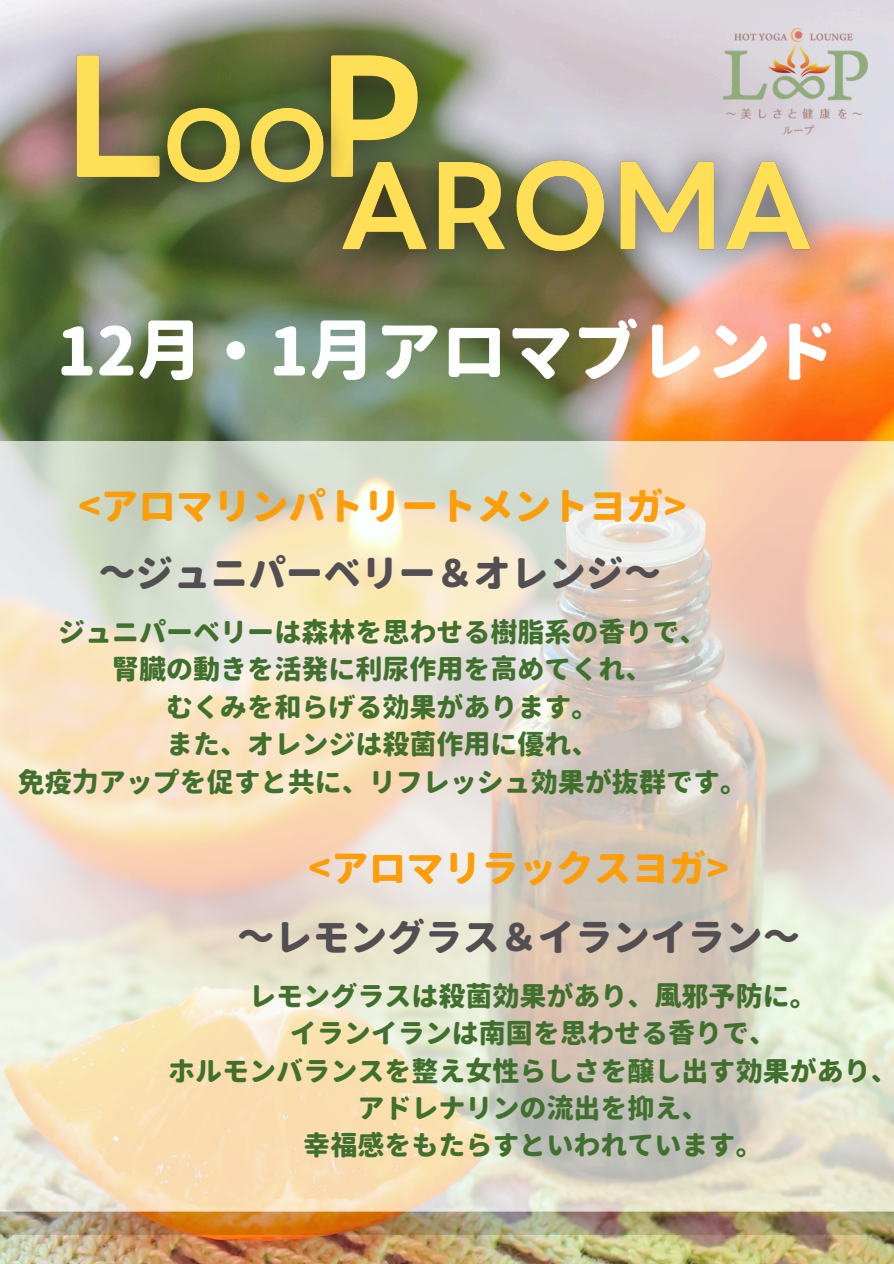
<style>
.page{position:relative;width:894px;height:1264px;background:#fff}
.page>*{position:absolute;margin:0;border:0;box-sizing:border-box;transform-origin:0 0}
.t1{font:800 66px "Gen Jyuu Gothic";color:#fdfefe}
.t2{font:800 37.5px "Gen Jyuu Gothic";color:#524e52}
.t3{font:800 37.5px "Gen Jyuu Gothic";color:#fd9d07}
.t4{font:800 27px/37.2px "Gen Jyuu Gothic";color:#41702e;text-align:center}
</style>
<div class="page">
<img style="left:0;top:0;width:893px;height:1263px">
<img style="left:11px;top:0;width:473px;height:250px">
<img style="left:128px;top:72px;width:234px;height:154px">
<img style="left:295px;top:117px;width:564px;height:186px">
<img style="left:0;top:441px;width:893px;height:793px">
<img style="left:723px;top:29px;width:144px;height:105px">
<p class="t1" style="left:56px;top:304px;width:782px">12月・1月アロマブレンド</p>
<p class="t3" style="left:78px;top:479px;width:610px">&lt;アロマリンパトリートメントヨガ&gt;</p>
<p class="t2" style="left:98px;top:546px;width:564px">～ジュニパーベリー＆オレンジ～</p>
<p class="t4" style="left:58px;top:613px;width:649px">ジュニパーベリーは森林を思わせる樹脂系の香りで、</p>
<p class="t4" style="left:112px;top:650px;width:541px">腎臓の動きを活発に利尿作用を高めてくれ、</p>
<p class="t4" style="left:166px;top:688px;width:433px">むくみを和らげる効果があります。</p>
<h5 class="t4" style="left:166px;top:725px;width:433px">また、オレンジは殺菌作用に優れ、</h5>
<h5 class="t4" style="left:18px;top:763px;width:730px">免疫力アップを促すと共に、リフレッシュ効果が抜群です。</h5>
<p class="t3" style="left:308px;top:841px;width:422px">&lt;アロマリラックスヨガ&gt;</p>
<p class="t2" style="left:237px;top:911px;width:564px">～レモングラス＆イランイラン～</p>
<h4 class="t4" style="left:249px;top:977px;width:568px">レモングラスは殺菌効果があり、風邪予防に。</h4>
<p class="t4" style="left:290px;top:1014px;width:487px">イランイランは南国を思わせる香りで、</p>
<h5 class="t4" style="left:168px;top:1051px;width:730px">ホルモンバランスを整え女性らしさを醸し出す効果があり、アドレナリンの流出を抑え、</h5>
<h5 class="t4" style="left:303px;top:1126px;width:460px">幸福感をもたらすといわれています。</h5>
</div>
